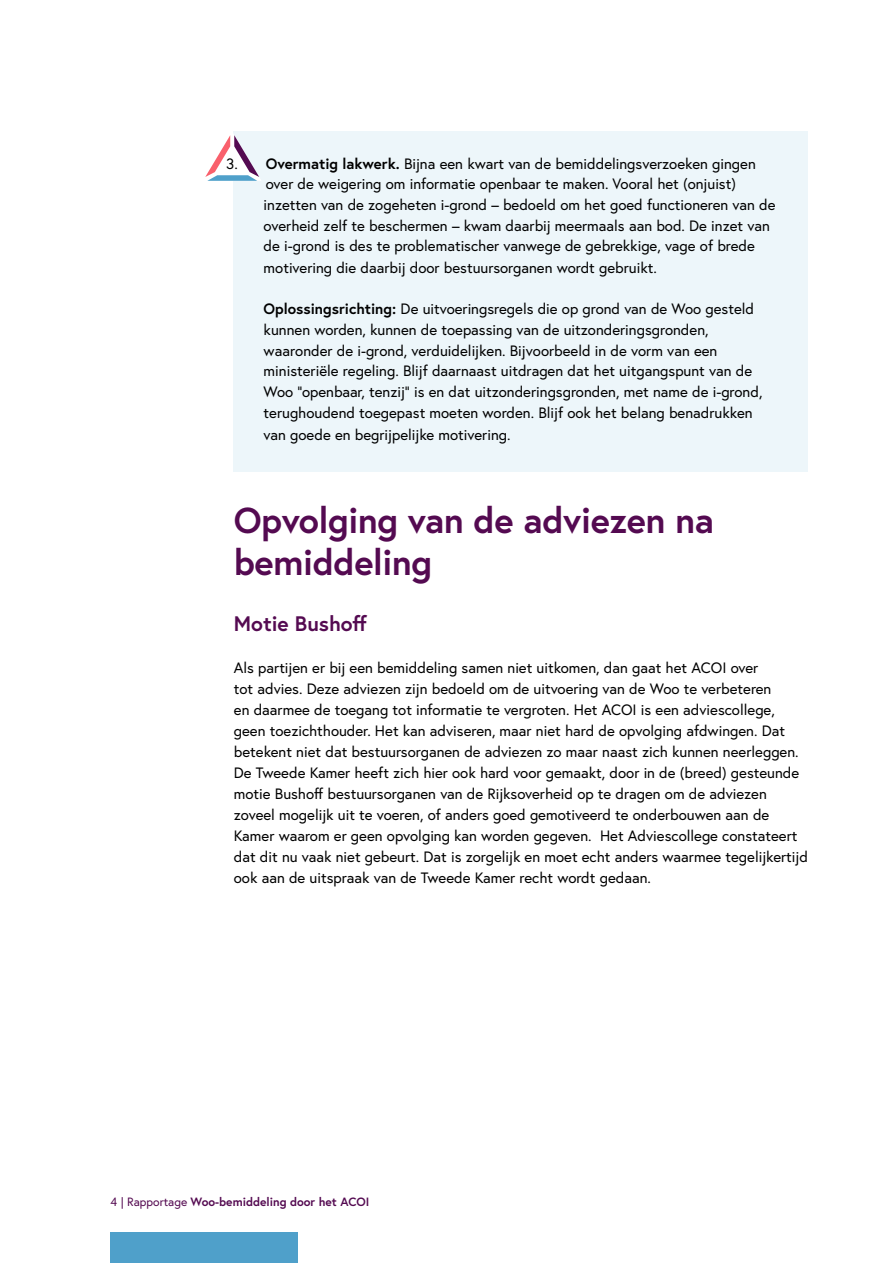
<style>
.page{position:relative;width:893px;height:1263px;background:#fff}
.page>*{position:absolute;margin:0;border:0;box-sizing:border-box;transform-origin:0 0}
.H2_-_kop{font:700 36px/42px "Europa";letter-spacing:-.01em;color:#540a51}
.H3_-_tussenkop{font:700 21px "Europa";color:#540a51}
.P_-_Kader_plat{font:15px/21px "Europa";color:#000}
.P_-_Plat{font:15px/21px "Europa";color:#000}
.t1{font:700 12px "Europa";color:#540a51}
.s1{font-weight:700}
.s2{font-weight:400}
</style>
<div class="page">
<div style="left:111px;top:1233px;width:187px;height:30px;background:#4fa0ca"></div>
<div style="left:234px;top:132px;width:574px;height:340px;background:#edf6fa"></div>
<svg style="left:205px;top:132px;width:56px;height:49px"></svg>
<p class="P_-_Kader_plat" style="left:226px;top:153px;width:531px">3. <span class="s1">Overmatig lakwerk.</span> Bijna een kwart van de bemiddelingsverzoeken gingen</p>
<p class="P_-_Kader_plat" style="left:264px;top:173px;width:513px">over de weigering om informatie openbaar te maken. Vooral het (onjuist) inzetten van de zogeheten i-grond – bedoeld om het goed functioneren van de overheid zelf te beschermen – kwam daarbij meermaals aan bod. De inzet van de i-grond is des te problematischer vanwege de gebrekkige, vage of brede motivering die daarbij door bestuursorganen wordt gebruikt.</p>
<p class="P_-_Kader_plat" style="left:264px;top:298px;width:500px"><span class="s1">Oplossingsrichting:</span> De uitvoeringsregels die op grond van de Woo gesteld kunnen worden, kunnen de toepassing van de uitzonderingsgronden, waaronder de i-grond, verduidelijken. Bijvoorbeeld in de vorm van een ministeriële regeling. Blijf daarnaast uitdragen dat het uitgangspunt van de Woo “openbaar, tenzij” is en dat uitzonderingsgronden, met name de i-grond, terughoudend toegepast moeten worden. Blijf ook het belang benadrukken van goede en begrijpelijke motivering.</p>
<h2 class="H2_-_kop" style="left:234px;top:499px;width:482px">Opvolging van de adviezen na bemiddeling</h2>
<h3 class="H3_-_tussenkop" style="left:234px;top:609px;width:135px">Motie Bushoff</h3>
<p class="P_-_Plat" style="left:234px;top:657px;width:576px">Als partijen er bij een bemiddeling samen niet uitkomen, dan gaat het ACOI over<br>tot advies. Deze adviezen zijn bedoeld om de uitvoering van de Woo te verbeteren<br>en daarmee de toegang tot informatie te vergroten. Het ACOI is een adviescollege, geen toezichthouder. Het kan adviseren, maar niet hard de opvolging afdwingen. Dat betekent niet dat bestuursorganen de adviezen zo maar naast zich kunnen neerleggen.<br>De Tweede Kamer heeft zich hier ook hard voor gemaakt, door in de (breed) gesteunde motie Bushoff bestuursorganen van de Rijksoverheid op te dragen om de adviezen zoveel mogelijk uit te voeren, of anders goed gemotiveerd te onderbouwen aan de Kamer waarom er geen opvolging kan worden gegeven. Het Adviescollege constateert dat dit nu vaak niet gebeurt. Dat is zorgelijk en moet echt anders waarmee tegelijkertijd ook aan de uitspraak van de Tweede Kamer recht wordt gedaan.</p>
<p class="t1" style="left:111px;top:1194px;width:260px"><span class="s2">4 | Rapportage</span> Woo-bemiddeling door het ACOI</p>
</div>
